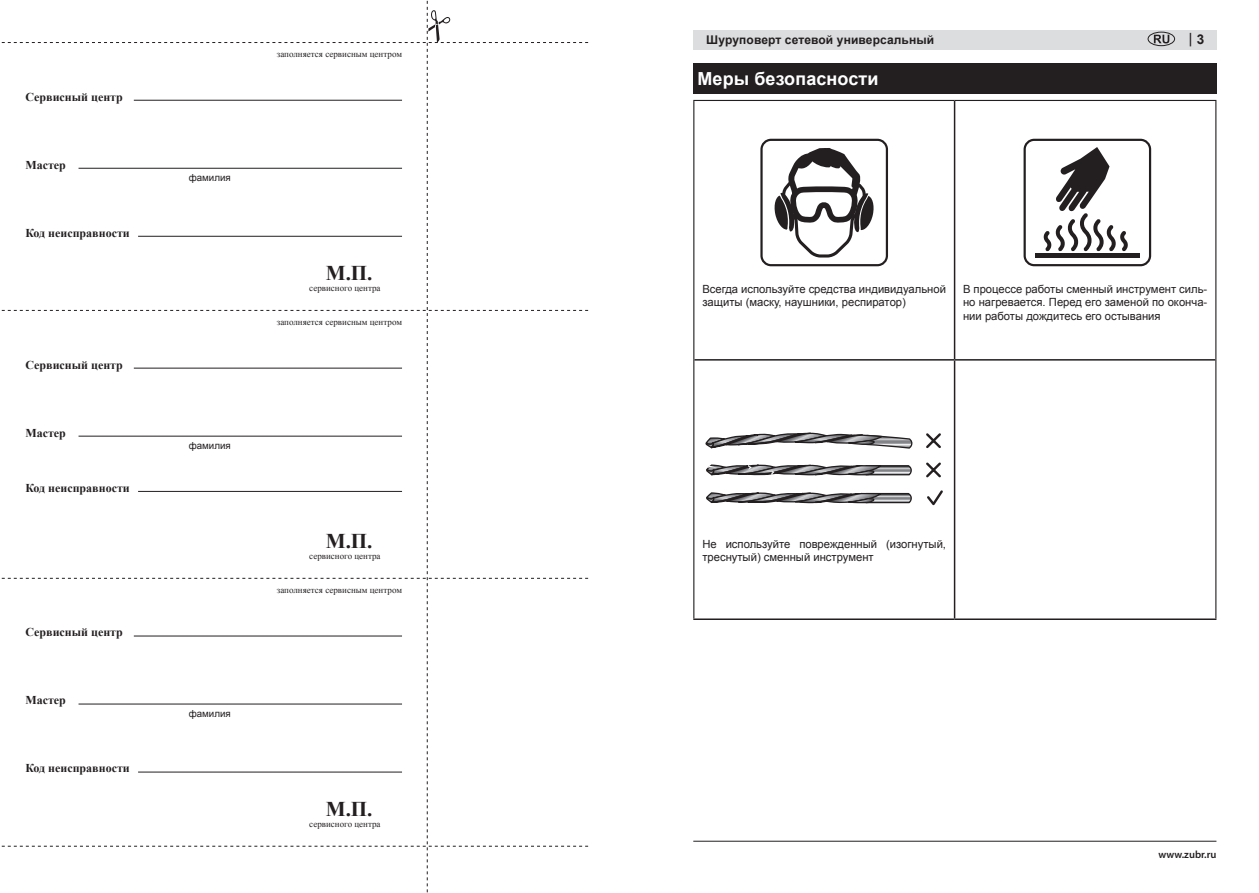
<style>
.page{position:relative;width:1259px;height:893px;background:#fff}
.page>*{position:absolute;margin:0;border:0;box-sizing:border-box;transform-origin:0 0}
.t1{font:700 21px "Times New Roman";color:#231f20}
.t2{font:700 18px "Arial";letter-spacing:.005em;color:#fff}
.t3{font:600 13.5px "Myriad Pro";color:#231f20}
.t4{font:700 12px "Times New Roman";color:#231f20}
.t5{font:700 12px "Arial";letter-spacing:.01em;color:#231f20}
.t6{font:11.25px/13.5px "Arial";color:#231f20}
.t7{font:600 10.5px "Myriad Pro";color:#231f20}
.t8{font:9.75px "Arial";color:#231f20}
.t9{font:9px "Times New Roman";color:#231f20}
.s1{font-family:"Arial";font-weight:700}
</style>
<div class="page">
<svg style="left:1px;top:0;width:587px;height:893px"></svg>
<div style="left:693px;top:30px;width:523px;height:20px;background:#dcdddf"></div>
<svg style="left:1153px;top:35px;width:16px;height:8px"></svg>
<div style="left:1147px;top:32px;width:28px;height:14px;border:1px solid #231f20;border-radius:50%"></div>
<hr style="left:693px;top:841px;width:523px;height:1px;background:#231f20">
<div style="left:693px;top:64px;width:523px;height:30px;background:#231f20"></div>
<hr style="left:954px;top:101px;width:1px;height:258px;background:#231f20">
<hr style="left:694px;top:359px;width:260px;height:2px;background:#231f20">
<hr style="left:954px;top:359px;width:261px;height:2px;background:#231f20">
<hr style="left:954px;top:361px;width:1px;height:257px;background:#231f20">
<hr style="left:693px;top:618px;width:261px;height:2px;background:#231f20">
<hr style="left:954px;top:618px;width:262px;height:2px;background:#231f20">
<hr style="left:693px;top:100px;width:261px;height:1px;background:#231f20">
<hr style="left:693px;top:101px;width:1px;height:259px;background:#231f20">
<hr style="left:954px;top:100px;width:262px;height:1px;background:#231f20">
<hr style="left:1215px;top:101px;width:1px;height:259px;background:#231f20">
<hr style="left:693px;top:360px;width:1px;height:258px;background:#231f20">
<hr style="left:1215px;top:360px;width:1px;height:258px;background:#231f20">
<div style="left:760px;top:139px;width:128px;height:127px;border:2px solid #231f20;border-radius:10px"></div>
<svg style="left:774px;top:148px;width:100px;height:110px"></svg>
<div style="left:1023px;top:139px;width:128px;height:127px;border:2px solid #231f20;border-radius:10px"></div>
<hr style="left:1035px;top:254px;width:104px;height:4px;background:#231f20">
<svg style="left:1043px;top:147px;width:84px;height:104px"></svg>
<svg style="left:705px;top:433px;width:208px;height:16px"></svg>
<svg style="left:706px;top:492px;width:206px;height:12px;background:#828182"></svg>
<svg style="left:706px;top:464px;width:206px;height:12px;background:#838283"></svg>
<svg style="left:926px;top:433px;width:17px;height:72px"></svg>
<p class="t4" style="left:25px;top:88px;width:99px">Сервисный центр</p>
<p class="t4" style="left:25px;top:156px;width:42px">Мастер</p>
<p class="t4" style="left:25px;top:224px;width:106px">Код неисправности</p>
<p class="t4" style="left:25px;top:356px;width:99px">Сервисный центр</p>
<p class="t4" style="left:25px;top:424px;width:42px">Мастер</p>
<p class="t4" style="left:25px;top:479px;width:106px">Код неисправности</p>
<p class="t4" style="left:25px;top:624px;width:99px">Сервисный центр</p>
<p class="t4" style="left:25px;top:692px;width:42px">Мастер</p>
<p class="t4" style="left:25px;top:760px;width:106px">Код неисправности</p>
<p class="t8" style="left:189px;top:172px;width:44px">фамилия</p>
<p class="t8" style="left:189px;top:439px;width:44px">фамилия</p>
<p class="t8" style="left:189px;top:707px;width:44px">фамилия</p>
<p class="t9" style="left:277px;top:48px;width:127px">заполняется сервисным центром</p>
<h1 class="t1" style="left:326px;top:259px;width:48px">M.П.</h1>
<p class="t9" style="left:309px;top:282px;width:73px">сервисного центра</p>
<p class="t9" style="left:277px;top:316px;width:127px">заполняется сервисным центром</p>
<h1 class="t1" style="left:326px;top:526px;width:48px">M.П.</h1>
<p class="t9" style="left:309px;top:550px;width:73px">сервисного центра</p>
<p class="t9" style="left:277px;top:584px;width:127px">заполняется сервисным центром</p>
<h1 class="t1" style="left:326px;top:794px;width:48px">M.П.</h1>
<p class="t9" style="left:309px;top:818px;width:73px">сервисного центра</p>
<p class="t5" style="left:706px;top:32px;width:229px">Шуруповерт сетевой универсальный</p>
<p class="t3" style="left:1189px;top:30px;width:17px">| <span class="s1">3</span></p>
<h2 class="t2" style="left:697px;top:67px;width:182px">Меры безопасности</h2>
<p class="t6" style="left:702px;top:282px;width:245px">Всегда используйте средства индивидуальной защиты (маску, наушники, респиратор)</p>
<p class="t6" style="left:963px;top:282px;width:246px;text-align:justify">В процессе работы сменный инструмент силь&shy;но нагревается. Перед его заменой по оконча&shy;нии работы дождитесь его остывания</p>
<p class="t6" style="left:702px;top:537px;width:245px">Не используйте поврежденный (изогнутый, треснутый) сменный инструмент</p>
<p class="t7" style="left:1158px;top:847px;width:60px">www.zubr.ru</p>
</div>
